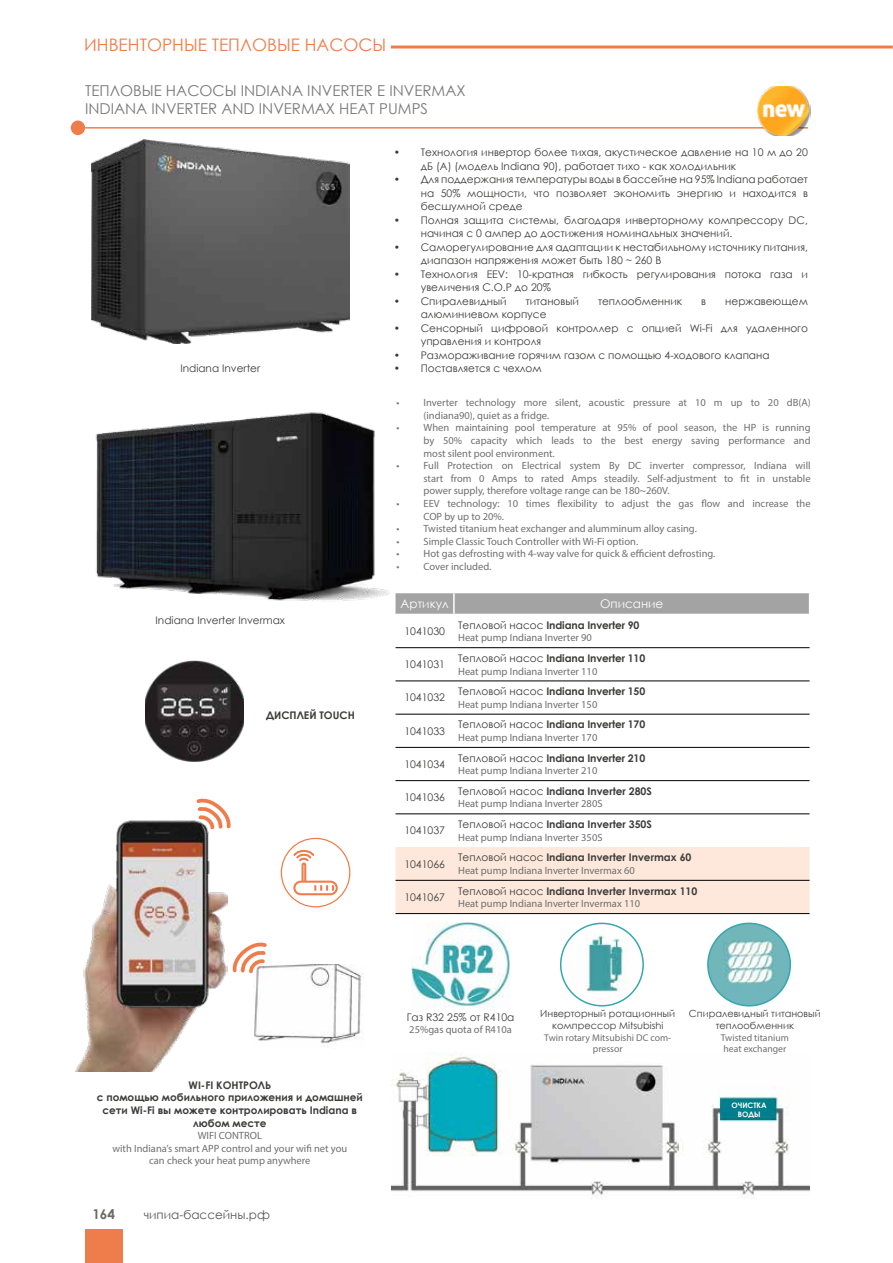
<style>
.page{position:relative;width:893px;height:1263px;background:#fff}
.page>*{position:absolute;margin:0;border:0;box-sizing:border-box;transform-origin:0 0}
.t1{font:17.25px "Century Gothic";color:#ef7d4b}
.t2{font:15px/18px "Century Gothic";color:#797979}
.t3{font:700 13.5px "Century Gothic";color:#6b6b6a}
.t4{font:12px "Century Gothic";color:#575756}
.t5{font:12px "Century Gothic";color:#fff}
.t6{font:10.5px/12.6px "Myriad Pro";color:#706f6f}
.t7{font:10.5px/13.5px "Century Gothic";color:#3c3c3b}
.t8{font:700 10.5px/12.6px "Century Gothic";color:#3c3c3b;text-align:center}
.t9{font:9.75px/11.7px "Century Gothic";color:#3c3c3b;text-align:center}
.t10{font:9.75px/11.7px "Myriad Pro";color:#706f6f;text-align:center}
.t11{font:700 7.5px/9px "Century Gothic";color:#fff;text-align:center}
.s1{font-weight:400}
</style>
<div class="page">
<div style="left:85px;top:1229px;width:37px;height:34px;background:#ef7d4b"></div>
<hr style="left:391px;top:46px;width:502px;height:3px;background:#ef7d4b">
<hr style="left:85px;top:127px;width:723px;height:2px;background:#ef7d4b">
<div style="left:71px;top:120px;width:14px;height:15px;background:#ef7d4b;border-radius:50%"></div>
<img style="left:757px;top:86px;width:53px;height:50px">
<div style="left:396px;top:847px;width:414px;height:66px;background:#fde8db"></div>
<hr style="left:396px;top:647px;width:58px;height:1px;background:#000">
<hr style="left:454px;top:647px;width:356px;height:1px;background:#000">
<hr style="left:396px;top:681px;width:58px;height:1px;background:#000">
<hr style="left:454px;top:681px;width:356px;height:1px;background:#000">
<hr style="left:396px;top:714px;width:58px;height:1px;background:#000">
<hr style="left:454px;top:714px;width:356px;height:1px;background:#000">
<hr style="left:396px;top:747px;width:58px;height:1px;background:#000">
<hr style="left:454px;top:747px;width:356px;height:1px;background:#000">
<hr style="left:396px;top:780px;width:58px;height:1px;background:#000">
<hr style="left:454px;top:780px;width:356px;height:1px;background:#000">
<hr style="left:396px;top:814px;width:58px;height:1px;background:#000">
<hr style="left:454px;top:814px;width:356px;height:1px;background:#000">
<hr style="left:396px;top:913px;width:58px;height:1px;background:#000">
<hr style="left:454px;top:913px;width:356px;height:1px;background:#000">
<hr style="left:396px;top:880px;width:58px;height:1px;background:#000">
<hr style="left:454px;top:880px;width:356px;height:1px;background:#000">
<svg style="left:396px;top:593px;width:414px;height:21px;background:#a5a5a5"></svg>
<img style="left:145px;top:661px;width:98px;height:101px">
<img style="left:92px;top:139px;width:257px;height:205px">
<img style="left:412px;top:922px;width:98px;height:86px">
<img style="left:561px;top:923px;width:82px;height:83px;border-radius:41px">
<div style="left:560px;top:922px;width:84px;height:84px;border:2px solid #36a7ad;border-radius:50%"></div>
<img style="left:708px;top:923px;width:82px;height:83px;border-radius:41px">
<div style="left:707px;top:922px;width:84px;height:84px;border:2px solid #36a7ad;border-radius:50%"></div>
<img style="left:254px;top:964px;width:110px;height:84px">
<svg style="left:232px;top:942px;width:37px;height:33px"></svg>
<img style="left:75px;top:820px;width:152px;height:252px">
<svg style="left:195px;top:798px;width:36px;height:33px"></svg>
<div style="left:301px;top:862px;width:5px;height:22px;border:2px solid #ef7d4b"></div>
<svg style="left:293px;top:850px;width:22px;height:12px"></svg>
<div style="left:293px;top:881px;width:45px;height:14px;border:2px solid #ef7d4b;border-radius:6px"></div>
<svg style="left:314px;top:886px;width:20px;height:4px"></svg>
<div style="left:281px;top:838px;width:69px;height:69px;border:1px solid #ef7d4b;border-radius:50%"></div>
<img style="left:391px;top:1052px;width:419px;height:146px">
<img style="left:95px;top:412px;width:295px;height:190px">
<h1 class="t1" style="left:84px;top:33px;width:303px">ИНВЕНТОРНЫЕ ТЕПЛОВЫЕ НАСОСЫ</h1>
<h2 class="t2" style="left:85px;top:82px;width:382px">ТЕПЛОВЫЕ НАСОСЫ INDIANA INVERTER E INVERMAX<br>INDIANA INVERTER AND INVERMAX HEAT PUMPS</h2>
<p class="t7" style="left:180px;top:361px;width:81px">Indiana Inverter</p>
<p class="t7" style="left:156px;top:613px;width:131px">Indiana Inverter Invermax</p>
<p class="t8" style="left:266px;top:709px;width:90px">ДИСПЛЕЙ TOUCH</p>
<p class="t7" style="left:421px;top:145px;width:389px;text-indent:-27px">• Технология инвертор более тихая, акустическое давление на 10 м до 20 дБ (A) (модель Indiana 90), работает тихо - как холодильник</p>
<p class="t7" style="left:421px;top:172px;width:389px;text-align:justify;text-indent:-27px">• Для поддержания температуры воды в бассейне на 95% Indiana работает на 50% мощности, что позволяет экономить энергию и находится в бесшумной среде</p>
<p class="t7" style="left:421px;top:213px;width:389px;text-indent:-27px">• Полная защита системы, благодаря инверторному компрессору DC, начиная с 0 ампер до достижения номинальных значений.</p>
<p class="t7" style="left:421px;top:240px;width:389px;text-indent:-27px">• Саморегулирование для адаптации к нестабильному источнику питания, диапазон напряжения может быть 180 ~ 260 В</p>
<p class="t7" style="left:421px;top:267px;width:389px;text-indent:-27px">• Технология EEV: 10-кратная гибкость регулирования потока газа и увеличения C.O.P до 20%</p>
<p class="t7" style="left:394px;top:294px;width:114px">• Спиралевидный</p>
<p class="t7" style="left:526px;top:294px;width:55px">титановый</p>
<p class="t7" style="left:598px;top:294px;width:86px">теплообменник</p>
<p class="t7" style="left:701px;top:294px;width:6px">в</p>
<p class="t7" style="left:725px;top:294px;width:84px">нержавеющем</p>
<p class="t7" style="left:421px;top:307px;width:127px">алюминиевом корпусе</p>
<p class="t7" style="left:421px;top:321px;width:389px;text-indent:-27px">• Сенсорный цифровой контроллер с опцией Wi-Fi для удаленного управления и контроля</p>
<p class="t7" style="left:394px;top:348px;width:377px">• Размораживание горячим газом с помощью 4-ходового клапана</p>
<p class="t7" style="left:394px;top:362px;width:149px">• Поставляется с чехлом</p>
<p class="t6" style="left:423px;top:396px;width:389px;text-indent:-27px">• Inverter technology more silent, acoustic pressure at 10 m up to 20 dB(A) (indiana90), quiet as a fridge.</p>
<p class="t6" style="left:423px;top:421px;width:389px;text-align:justify;text-indent:-27px">• When maintaining pool temperature at 95% of pool season, the HP is running by 50% capacity which leads to the best energy saving performance and most silent pool environment.</p>
<p class="t6" style="left:423px;top:459px;width:389px;text-align:justify;text-indent:-27px">• Full Protection on Electrical system By DC inverter compressor, Indiana will start from 0 Amps to rated Amps steadily. Self-adjustment to fit in unstable power supply, therefore voltage range can be 180~260V.</p>
<p class="t6" style="left:423px;top:497px;width:389px;text-indent:-27px">• EEV technology: 10 times flexibility to adjust the gas flow and increase the<br>COP by up to 20%.</p>
<p class="t6" style="left:396px;top:522px;width:302px">• Twisted titanium heat exchanger and alumminum alloy casing.</p>
<p class="t6" style="left:396px;top:535px;width:243px">• Simple Classic Touch Controller with Wi-Fi option.</p>
<p class="t6" style="left:396px;top:547px;width:320px">• Hot gas defrosting with 4-way valve for quick &amp; efficient defrosting.</p>
<p class="t6" style="left:396px;top:560px;width:96px">• Cover included.</p>
<p class="t5" style="left:401px;top:596px;width:50px">Артикул</p>
<p class="t5" style="left:600px;top:596px;width:65px">Описание</p>
<p class="t7" style="left:404px;top:624px;width:42px">1041030</p>
<p class="t8" style="left:458px;top:618px;width:183px"><span class="s1">Тепловой насос</span> Indiana Inverter 90</p>
<p class="t6" style="left:458px;top:631px;width:135px">Heat pump Indiana Inverter 90</p>
<p class="t7" style="left:404px;top:657px;width:42px">1041031</p>
<p class="t7" style="left:404px;top:691px;width:42px">1041032</p>
<p class="t7" style="left:404px;top:724px;width:42px">1041033</p>
<p class="t7" style="left:404px;top:757px;width:42px">1041034</p>
<p class="t7" style="left:404px;top:790px;width:42px">1041036</p>
<p class="t7" style="left:404px;top:824px;width:42px">1041037</p>
<p class="t7" style="left:404px;top:857px;width:42px">1041066</p>
<p class="t7" style="left:404px;top:890px;width:42px">1041067</p>
<p class="t8" style="left:458px;top:651px;width:189px"><span class="s1">Тепловой насос</span> Indiana Inverter 110</p>
<p class="t6" style="left:458px;top:664px;width:141px">Heat pump Indiana Inverter 110</p>
<p class="t8" style="left:458px;top:685px;width:189px"><span class="s1">Тепловой насос</span> Indiana Inverter 150</p>
<p class="t6" style="left:458px;top:698px;width:141px">Heat pump Indiana Inverter 150</p>
<p class="t8" style="left:458px;top:718px;width:189px"><span class="s1">Тепловой насос</span> Indiana Inverter 170</p>
<p class="t6" style="left:458px;top:731px;width:141px">Heat pump Indiana Inverter 170</p>
<p class="t8" style="left:458px;top:751px;width:189px"><span class="s1">Тепловой насос</span> Indiana Inverter 210</p>
<p class="t6" style="left:458px;top:764px;width:141px">Heat pump Indiana Inverter 210</p>
<p class="t8" style="left:458px;top:784px;width:195px"><span class="s1">Тепловой насос</span> Indiana Inverter 280S</p>
<p class="t6" style="left:458px;top:797px;width:146px">Heat pump Indiana Inverter 280S</p>
<p class="t8" style="left:458px;top:817px;width:195px"><span class="s1">Тепловой насос</span> Indiana Inverter 350S</p>
<p class="t6" style="left:458px;top:831px;width:146px">Heat pump Indiana Inverter 350S</p>
<p class="t8" style="left:458px;top:851px;width:235px"><span class="s1">Тепловой насос</span> Indiana Inverter Invermax 60</p>
<p class="t6" style="left:458px;top:864px;width:178px">Heat pump Indiana Inverter Invermax 60</p>
<p class="t8" style="left:458px;top:884px;width:241px"><span class="s1">Тепловой насос</span> Indiana Inverter Invermax 110</p>
<p class="t6" style="left:458px;top:897px;width:184px">Heat pump Indiana Inverter Invermax 110</p>
<p class="t8" style="left:97px;top:1078px;width:268px">WI-FI КОНТРОЛЬ<br>с помощью мобильного приложения и домашней сети Wi-Fi вы можете контролировать Indiana в любом месте</p>
<p class="t6" style="left:112px;top:1129px;width:236px;text-align:center">WIFI CONTROL<br>with Indiana’s smart APP control and your wifi net you can check your heat pump anywhere</p>
<p class="t3" style="left:92px;top:1204px;width:24px">164</p>
<p class="t4" style="left:144px;top:1206px;width:128px">чипиа-бассейны.рф</p>
<p class="t7" style="left:407px;top:1010px;width:109px">Газ R32 25% от R410a</p>
<p class="t6" style="left:409px;top:1023px;width:104px">25%gas quota of R410a</p>
<p class="t9" style="left:540px;top:1008px;width:136px">Инверторный ротационный компрессор Mitsubishi</p>
<p class="t10" style="left:544px;top:1031px;width:129px">Twin rotary Mitsubishi DC com&shy;pressor</p>
<p class="t9" style="left:689px;top:1008px;width:133px">Спиралевидный титановый теплообменник</p>
<p class="t10" style="left:721px;top:1031px;width:70px;text-align:left">Twisted titanium heat exchanger</p>
<p class="t11" style="left:731px;top:1100px;width:37px">ОЧИСТКА<br>ВОДЫ</p>
</div>
